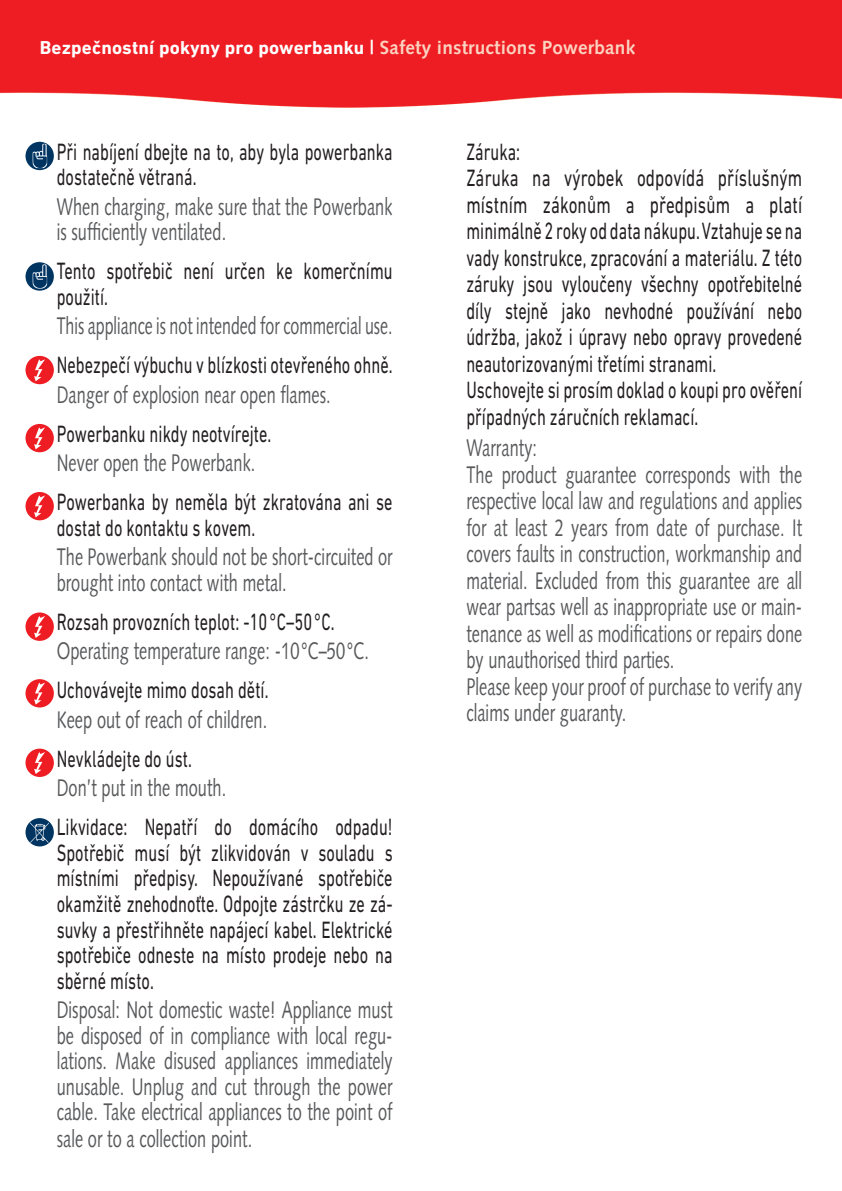
<style>
.page{position:relative;width:842px;height:1191px;background:#fff}
.page>*{position:absolute;margin:0;border:0;box-sizing:border-box;transform-origin:0 0}
.t1{font:24px/26.4px "DIN Next LT Pro";letter-spacing:.005em;color:#231f20;scale:.68 1}
.t2{font:24px/26.6px "Syntax LT Std";letter-spacing:.005em;color:#57585a;scale:.68 1}
.t3{font:24px "Syntax LT Std";letter-spacing:.005em;color:#57585a;scale:.67 1}
.t4{font:700 19px "DIN Next LT Pro";letter-spacing:.01em;color:#fff}
.s1{font-family:"Syntax LT Std"}
.s2{font-family:"Syntax LT Std";color:#fcd2c0}
</style>
<div class="page">
<img style="left:349px;top:0;width:493px;height:108px">
<img style="left:0;top:0;width:349px;height:108px">
<div style="left:26px;top:492px;width:28px;height:28px;background:#ee1d23;border-radius:50%"></div>
<svg style="left:34px;top:495px;width:11px;height:22px"></svg>
<div style="left:26px;top:612px;width:28px;height:29px;background:#ee1d23;border-radius:50%"></div>
<svg style="left:34px;top:616px;width:11px;height:22px"></svg>
<div style="left:26px;top:748px;width:28px;height:29px;background:#ee1d23;border-radius:50%"></div>
<svg style="left:34px;top:752px;width:11px;height:22px"></svg>
<div style="left:26px;top:679px;width:28px;height:28px;background:#ee1d23;border-radius:50%"></div>
<svg style="left:34px;top:682px;width:11px;height:22px"></svg>
<div style="left:26px;top:818px;width:28px;height:28px;background:#003562;border-radius:50%"></div>
<svg style="left:30px;top:822px;width:19px;height:20px"></svg>
<svg style="left:26px;top:142px;width:28px;height:28px"></svg>
<img style="left:33px;top:144px;width:14px;height:24px">
<svg style="left:26px;top:262px;width:28px;height:29px"></svg>
<svg style="left:47px;top:264px;width:1px;height:25px"></svg>
<img style="left:33px;top:264px;width:14px;height:25px">
<div style="left:26px;top:356px;width:28px;height:28px;background:#ee1d23;border-radius:50%"></div>
<svg style="left:34px;top:359px;width:11px;height:22px"></svg>
<div style="left:26px;top:424px;width:28px;height:28px;background:#ee1d23;border-radius:50%"></div>
<svg style="left:34px;top:427px;width:11px;height:22px"></svg>
<p class="t4" style="left:40px;top:36px;width:597px">Bezpečnostní pokyny pro powerbanku <span class="s1">|</span> <span class="s2">Safety instructions Powerbank</span></p>
<p class="t1" style="left:57px;top:139px;width:496px;line-height:25.4px">Při nabíjení dbejte na to, aby byla powerbanka dostatečně větraná.</p>
<p class="t2" style="left:57px;top:194px;width:495px;line-height:25.4px">When charging, make sure that the Powerbank is sufficiently ventilated.</p>
<p class="t1" style="left:57px;top:258px;width:496px;line-height:25.4px">Tento spotřebič není určen ke komerčnímu použití.</p>
<p class="t3" style="left:57px;top:312px;width:503px">This appliance is not intended for commercial use.</p>
<p class="t1" style="left:57px;top:352px;width:495px">Nebezpečí výbuchu v blízkosti otevřeného ohně.</p>
<p class="t2" style="left:57px;top:381px;width:405px">Danger of explosion near open flames.</p>
<p class="t1" style="left:57px;top:420px;width:317px">Powerbanku nikdy neotvírejte.</p>
<p class="t2" style="left:57px;top:450px;width:294px">Never open the Powerbank.</p>
<p class="t1" style="left:57px;top:489px;width:495px;line-height:25.4px">Powerbanka by neměla být zkratována ani se dostat do kontaktu s kovem.</p>
<p class="t2" style="left:57px;top:544px;width:495px;line-height:25.4px">The Powerbank should not be short-circuited or brought into contact with metal.</p>
<p class="t1" style="left:57px;top:608px;width:410px">Rozsah provozních teplot: -10°C–50°C.</p>
<p class="t2" style="left:57px;top:638px;width:461px">Operating temperature range: -10°C–50°C.</p>
<p class="t1" style="left:57px;top:677px;width:313px">Uchovávejte mimo dosah dětí.</p>
<p class="t2" style="left:57px;top:706px;width:311px">Keep out of reach of children.</p>
<p class="t1" style="left:57px;top:745px;width:200px">Nevkládejte do úst.</p>
<p class="t2" style="left:57px;top:775px;width:251px">Don’t put in the mouth.</p>
<p class="t1" style="left:57px;top:814px;width:496px;line-height:25.6px;text-align:justify">Likvidace: Nepatří do domácího odpadu!<br>Spotřebič musí být zlikvidován v souladu s místními předpisy. Nepoužívané spotřebiče okamžitě znehodnoťte. Odpojte zástrčku ze zá&shy;suvky a přestřihněte napájecí kabel. Elektrické spotřebiče odneste na místo prodeje nebo na sběrné místo.</p>
<p class="t2" style="left:57px;top:997px;width:495px;line-height:25.6px;text-align:justify">Disposal: Not domestic waste! Appliance must be disposed of in compliance with local regu&shy;lations. Make disused appliances immediately unusable. Unplug and cut through the power cable. Take electrical appliances to the point of sale or to a collection point.</p>
<p class="t1" style="left:466px;top:138px;width:496px">Záruka:<br>Záruka na výrobek odpovídá příslušným místním zákonům a předpisům a platí minimálně 2 roky od data nákupu. Vztahuje se na vady konstrukce, zpracování a materiálu. Z této záruky jsou vyloučeny všechny opotřebitelné díly stejně jako nevhodné používání nebo údržba, jakož i úpravy nebo opravy provedené neautorizovanými třetími stranami.<br>Uschovejte si prosím doklad o koupi pro ověření případných záručních reklamací.</p>
<p class="t2" style="left:466px;top:435px;width:496px">Warranty:<br>The product guarantee corresponds with the respective local law and regulations and applies for at least 2 years from date of purchase. It covers faults in construction, workmanship and material. Excluded from this guarantee are all wear partsas well as inappropriate use or main&shy;tenance as well as modifications or repairs done by unauthorised third parties.<br>Please keep your proof of purchase to verify any claims under guaranty.</p>
</div>
